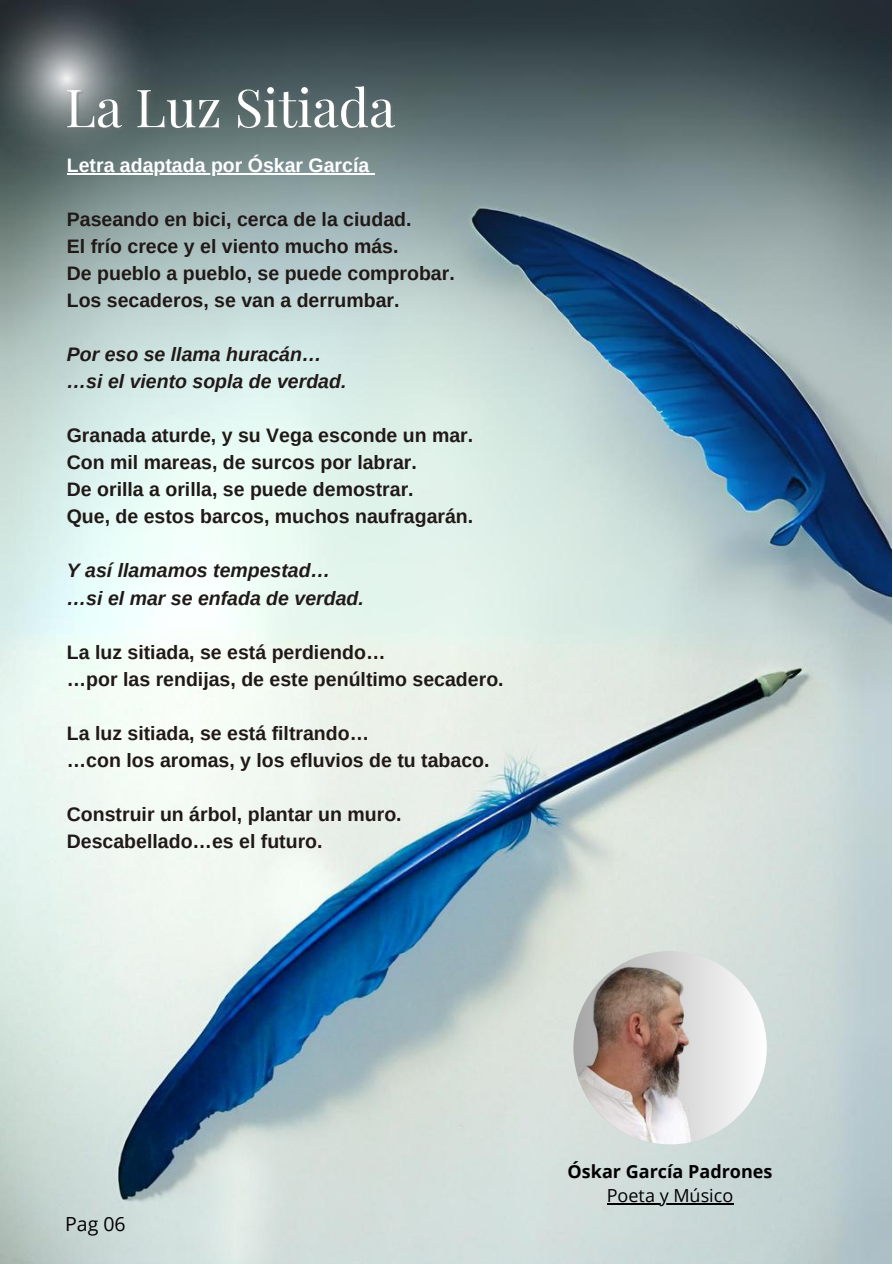
<style>
.page{position:relative;width:893px;height:1264px;background:#fff}
.page>*{position:absolute;margin:0;border:0;box-sizing:border-box;transform-origin:0 0}
.t1{font:52.5px "Playfair Display";color:#fff}
.t2{font:700 19.5px/27px "Arimo";color:#201917}
.t3{font:italic 700 19.5px/27px "Arimo";color:#201917}
.t4{font:700 19.5px "Arimo";color:#fff}
.t5{font:19.5px "Open Sans";color:#000}
.t6{font:700 18px "Open Sans";color:#000}
.t7{font:18px "Open Sans";color:#000}
</style>
<div class="page">
<img style="left:0;top:0;width:891px;height:1263px">
<img style="left:0;top:0;width:165px;height:178px">
<svg style="left:67px;top:173px;width:12px;height:1px"></svg>
<hr style="left:79px;top:173px;width:245px;height:1px;background:#fff">
<hr style="left:324px;top:173px;width:45px;height:1px;background:#fff">
<img style="left:573px;top:951px;width:193px;height:193px;border-radius:50%">
<hr style="left:606px;top:1203px;width:127px;height:1px;background:#000">
<h1 class="t1" style="left:65px;top:70px;width:331px">La Luz Sitiada</h1>
<p class="t4" style="left:67px;top:155px;width:304px">Letra adaptada por Óskar García</p>
<p class="t2" style="left:67px;top:206px;width:389px">Paseando en bici, cerca de la ciudad.<br>El frío crece y el viento mucho más.<br>De pueblo a pueblo, se puede comprobar.<br>Los secaderos, se van a derrumbar.</p>
<p class="t3" style="left:67px;top:341px;width:281px">Por eso se llama huracán… …si el viento sopla de verdad.</p>
<p class="t2" style="left:67px;top:422px;width:408px">Granada aturde, y su Vega esconde un mar.<br>Con mil mareas, de surcos por labrar.<br>De orilla a orilla, se puede demostrar.<br>Que, de estos barcos, muchos naufragarán.</p>
<p class="t3" style="left:67px;top:557px;width:298px">Y así llamamos tempestad… …si el mar se enfada de verdad.</p>
<p class="t2" style="left:67px;top:638px;width:438px">La luz sitiada, se está perdiendo…<br>…por las rendijas, de este penúltimo secadero.</p>
<p class="t2" style="left:67px;top:719px;width:424px">La luz sitiada, se está filtrando…<br>…con los aromas, y los efluvios de tu tabaco.</p>
<p class="t2" style="left:67px;top:800px;width:336px">Construir un árbol, plantar un muro.<br>Descabellado…es el futuro.</p>
<p class="t5" style="left:65px;top:1210px;width:62px">Pag 06</p>
<p class="t6" style="left:567px;top:1158px;width:206px">Óskar García Padrones</p>
<p class="t7" style="left:606px;top:1182px;width:128px">Poeta y Músico</p>
</div>
